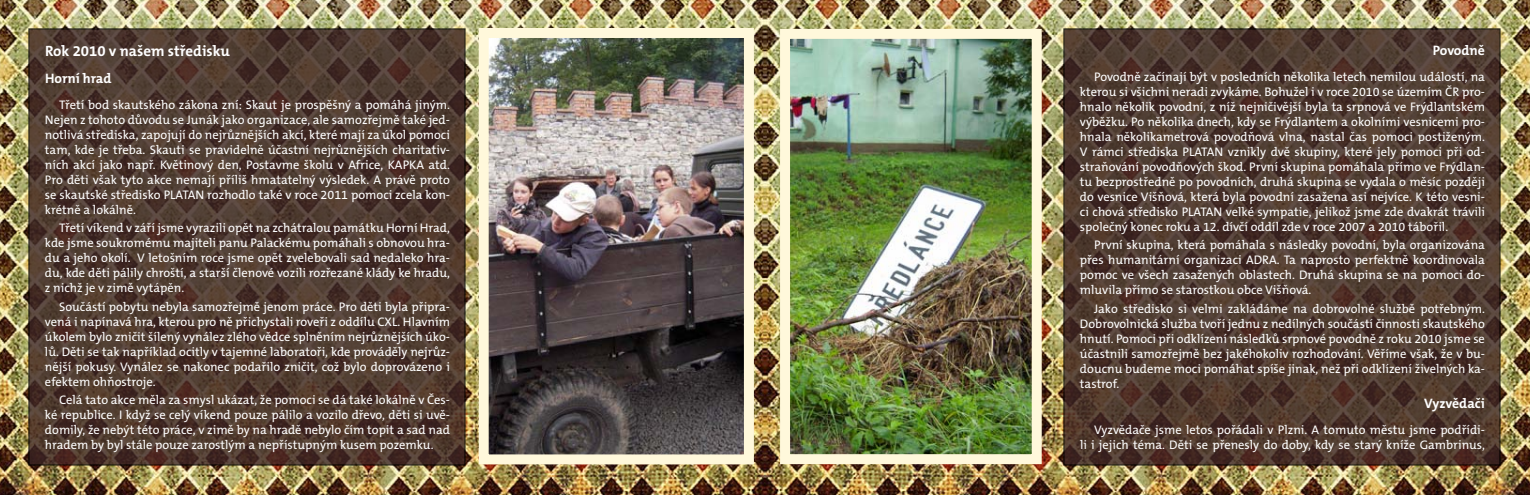
<style>
.page{position:relative;width:1530px;height:495px;background:#fff}
.page>*{position:absolute;margin:0;border:0;box-sizing:border-box;transform-origin:0 0}
.t1{font:700 15px "The Mix CE B7";color:#fff}
.t2{font:700 13.75px "The Mix CE B7";color:#fff}
.t3{font:12.5px/15px "The Mix CE B5 Plain";color:#fff;text-align:justify}
</style>
<div class="page">
<img style="left:0;top:0;width:1530px;height:495px">
<svg style="left:30px;top:30px;width:434px;height:434px;background:#4e392f"></svg>
<svg style="left:1065px;top:30px;width:434px;height:434px;background:#4e392f"></svg>
<img style="left:490px;top:39px;width:253px;height:414px">
<div style="left:479px;top:28px;width:275px;height:436px;border:10px solid #fff8db"></div>
<img style="left:791px;top:40px;width:240px;height:413px">
<div style="left:780px;top:29px;width:262px;height:435px;border:10px solid #fff8db"></div>
<p class="t1" style="left:45px;top:43px;width:186px">Rok 2010 v našem středisku</p>
<p class="t2" style="left:45px;top:71px;width:68px">Horní hrad</p>
<p class="t3" style="left:45px;top:98px;width:407px;text-indent:14px">Třetí bod skautského zákona zní: Skaut je prospěšný a pomáhá jiným.<br>Nejen z tohoto důvodu se Junák jako organizace, ale samozřejmě také jed&shy;notlivá střediska, zapojují do nejrůznějších akcí, které mají za úkol pomoci tam, kde je třeba. Skauti se pravidelně účastní nejrůznějších charitativ&shy;ních akcí jako např. Květinový den, Postavme školu v Africe, KAPKA atd.<br>Pro děti však tyto akce nemají příliš hmatatelný výsledek. A právě proto se skautské středisko PLATAN rozhodlo také v roce 2011 pomoci zcela kon&shy;krétně a lokálně.</p>
<p class="t3" style="left:45px;top:221px;width:407px;text-indent:14px">Třetí víkend v září jsme vyrazili opět na zchátralou památku Horní Hrad, kde jsme soukromému majiteli panu Palackému pomáhali s obnovou hra&shy;du a jeho okolí. V letošním roce jsme opět zvelebovali sad nedaleko hra&shy;du, kde děti pálily chroští, a starší členové vozili rozřezané klády ke hradu, z nichž je v zimě vytápěn.</p>
<p class="t3" style="left:45px;top:300px;width:407px;text-indent:14px">Součástí pobytu nebyla samozřejmě jenom práce. Pro děti byla připra&shy;vená i napínavá hra, kterou pro ně přichystali roveři z oddílu CXL. Hlavním úkolem bylo zničit šílený vynález zlého vědce splněním nejrůznějších úko&shy;lů. Děti se tak například ocitly v tajemné laboratoři, kde prováděly nejrůz&shy;nější pokusy. Vynález se nakonec podařilo zničit, což bylo doprovázeno i efektem ohňostroje.</p>
<p class="t3" style="left:45px;top:393px;width:407px;text-indent:14px">Celá tato akce měla za smysl ukázat, že pomoci se dá také lokálně v Čes&shy;ké republice. I když se celý víkend pouze pálilo a vozilo dřevo, děti si uvě&shy;domily, že nebýt této práce, v zimě by na hradě nebylo čím topit a sad nad hradem by byl stále pouze zarostlým a nepřístupným kusem pozemku.</p>
<p class="t2" style="left:1433px;top:43px;width:54px">Povodně</p>
<p class="t3" style="left:1080px;top:70px;width:407px;text-indent:14px">Povodně začínají být v posledních několika letech nemilou událostí, na kterou si všichni neradi zvykáme. Bohužel i v roce 2010 se územím ČR pro&shy;hnalo několik povodní, z níž nejničivější byla ta srpnová ve Frýdlantském výběžku. Po několika dnech, kdy se Frýdlantem a okolními vesnicemi pro&shy;hnala několikametrová povodňová vlna, nastal čas pomoci postiženým.<br>V rámci střediska PLATAN vznikly dvě skupiny, které jely pomoci při od&shy;straňování povodňových škod. První skupina pomáhala přímo ve Frýdlan&shy;tu bezprostředně po povodních, druhá skupina se vydala o měsíc později do vesnice Višňová, která byla povodní zasažena asi nejvíce. K této vesni&shy;ci chová středisko PLATAN velké sympatie, jelikož jsme zde dvakrát trávili společný konec roku a 12. dívčí oddíl zde v roce 2007 a 2010 tábořil.</p>
<p class="t3" style="left:1080px;top:238px;width:407px;text-indent:14px">První skupina, která pomáhala s následky povodní, byla organizována přes humanitární organizaci ADRA. Ta naprosto perfektně koordinovala pomoc ve všech zasažených oblastech. Druhá skupina se na pomoci do&shy;mluvila přímo se starostkou obce Višňová.</p>
<p class="t3" style="left:1080px;top:302px;width:407px;text-indent:14px">Jako středisko si velmi zakládáme na dobrovolné službě potřebným.<br>Dobrovolnická služba tvoří jednu z nedílných součástí činnosti skautského hnutí. Pomoci při odklízení následků srpnové povodně z roku 2010 jsme se účastnili samozřejmě bez jakéhokoliv rozhodování. Věříme však, že v bu&shy;doucnu budeme moci pomáhat spíše jinak, než při odklízení živelných ka&shy;tastrof.</p>
<p class="t2" style="left:1424px;top:395px;width:62px">Vyzvědači</p>
<p class="t3" style="left:1080px;top:423px;width:407px;text-align:right">Vyzvědače jsme letos pořádali v Plzni. A tomuto městu jsme podřídi-<br>li i jejich téma. Děti se přenesly do doby, kdy se starý kníže Gambrinus,</p>
</div>
